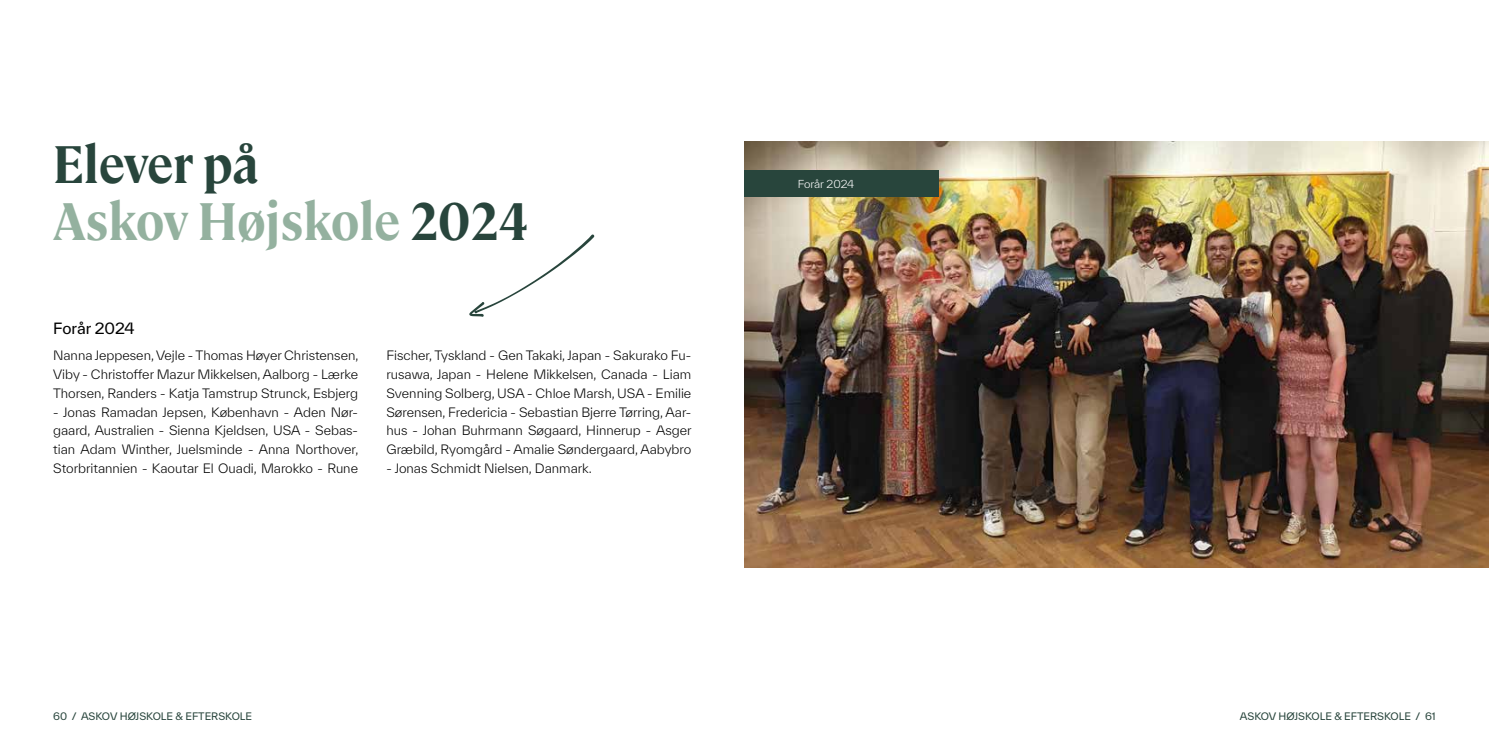
<style>
.page{position:relative;width:1489px;height:745px;background:#fff}
.page>*{position:absolute;margin:0;border:0;box-sizing:border-box;transform-origin:0 0}
.t1{font:700 52.5px/57.5px "Cambon";color:#94b19f;scale:.9 1}
.t2{font:15px "TWK Everett";color:#000}
.t3{font:300 12.5px/18.8px "TWK Everett";color:#000;text-align:justify}
.t4{font:300 10.62px "TWK Everett";color:#fff}
.t5{font:10px "TWK Everett";color:#28453c}
.s1{color:#28453c}
</style>
<div class="page">
<img style="left:744px;top:142px;width:744px;height:425px">
<div style="left:744px;top:170px;width:195px;height:27px;background:#28453c"></div>
<h1 class="t1" style="left:53px;top:131px;width:529px"><span class="s1">Elever på<br></span>Askov Højskole <span class="s1">2024</span></h1>
<p class="t2" style="left:53px;top:318px;width:83px">Forår 2024</p>
<p class="t3" style="left:53px;top:346px;width:307px">Nanna Jeppesen, Vejle - Thomas Høyer Christensen, Viby - Christoffer Mazur Mikkelsen, Aalborg - Lærke Thorsen, Randers - Katja Tamstrup Strunck, Esbjerg</p>
<p class="t3" style="left:53px;top:402px;width:307px">- Jonas Ramadan Jepsen, København - Aden Nør&shy;gaard, Australien - Sienna Kjeldsen, USA - Sebas&shy;tian Adam Winther, Juelsminde - Anna Northover, Storbritannien - Kaoutar El Ouadi, Marokko - Rune</p>
<p class="t3" style="left:386px;top:346px;width:307px">Fischer, Tyskland - Gen Takaki, Japan - Sakurako Fu&shy;rusawa, Japan - Helene Mikkelsen, Canada - Liam Svenning Solberg, USA - Chloe Marsh, USA - Emilie Sørensen, Fredericia - Sebastian Bjerre Tørring, Aar&shy;hus - Johan Buhrmann Søgaard, Hinnerup - Asger Græbild, Ryomgård - Amalie Søndergaard, Aabybro</p>
<p class="t3" style="left:386px;top:458px;width:207px">- Jonas Schmidt Nielsen, Danmark.</p>
<p class="t4" style="left:797px;top:177px;width:58px">Forår 2024</p>
<p class="t5" style="left:53px;top:708px;width:200px">60 / ASKOV HØJSKOLE &amp; EFTERSKOLE</p>
<p class="t5" style="left:1239px;top:708px;width:197px">ASKOV HØJSKOLE &amp; EFTERSKOLE / 61</p>
</div>
